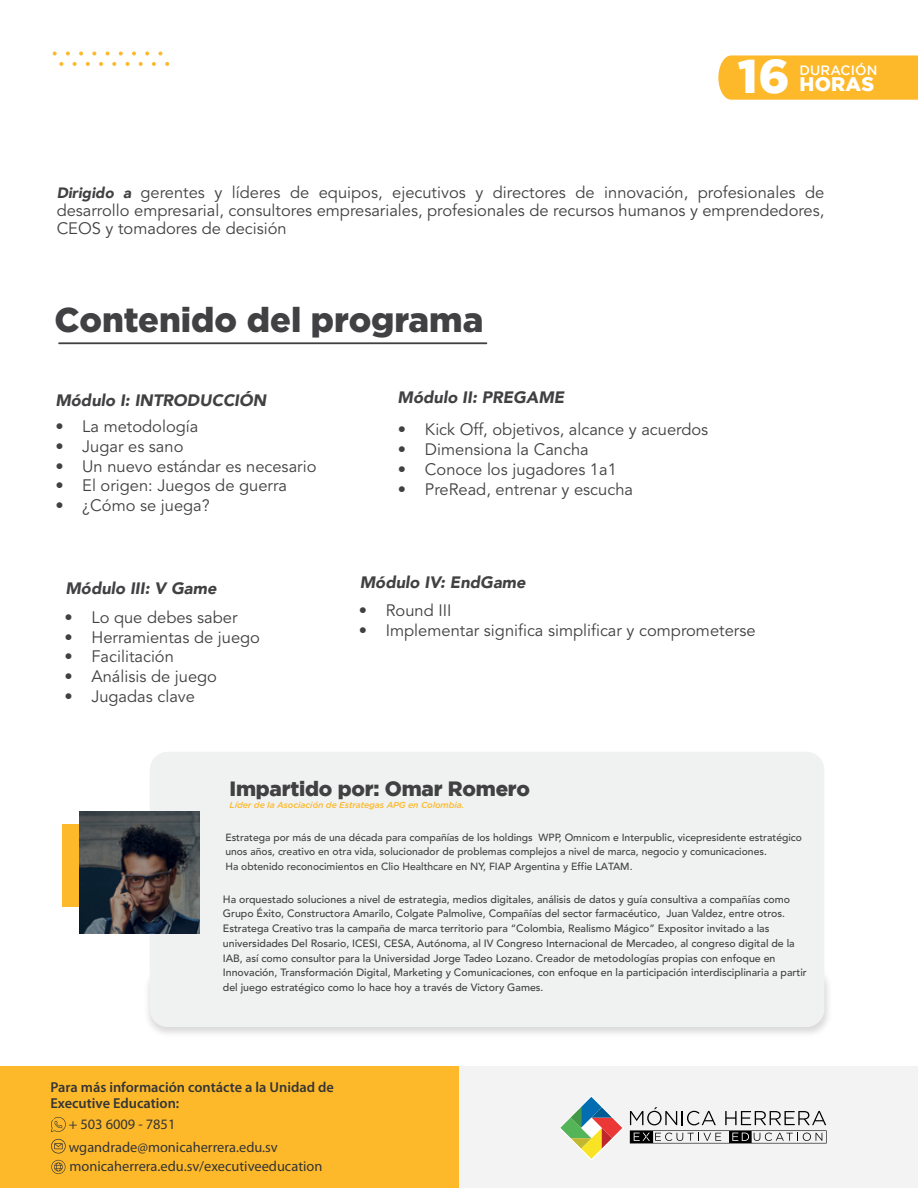
<style>
.page{position:relative;width:918px;height:1188px;background:#fff}
.page>*{position:absolute;margin:0;border:0;box-sizing:border-box;transform-origin:0 0}
.t1{font:900 47.4px "Gotham";color:#fff}
.t2{font:900 34.5px "Gotham";color:#414042}
.t3{font:900 20.7px "Gotham";letter-spacing:-.01em;color:#414042}
.t4{font:900 19.65px "Gotham";letter-spacing:.01em;color:#fff}
.t5{font:16.5px/18px "Avenir";color:#414042;text-align:justify}
.t6{font:italic 900 16.5px "Avenir";color:#414042}
.t7{font:14.4px/23.1px "Myriad Pro";color:#353535}
.t8{font:600 14.4px/15.5px "Myriad Pro";color:#353535}
.t9{font:500 13.5px "Gotham";letter-spacing:.01em;color:#fff}
.t10{font:500 10.65px/14.7px "Avenir";color:#414042}
.t11{font:500 10.35px/14.4px "Avenir";color:#414042}
.t12{font:italic 500 8.7px "Gotham Rounded";letter-spacing:-.01em;color:#fdb92a}
.s1{font-weight:900;font-style:italic;font-size:15px}
</style>
<div class="page">
<div style="left:0;top:1066px;width:918px;height:122px;background:#f3f3f3"></div>
<svg style="left:630px;top:1107px;width:197px;height:36px"></svg>
<svg style="left:560px;top:1097px;width:63px;height:63px"></svg>
<svg style="left:165px;top:62px;width:4px;height:4px"></svg>
<svg style="left:152px;top:62px;width:4px;height:4px"></svg>
<svg style="left:139px;top:62px;width:4px;height:4px"></svg>
<svg style="left:125px;top:62px;width:4px;height:4px"></svg>
<svg style="left:112px;top:62px;width:4px;height:4px"></svg>
<svg style="left:99px;top:62px;width:4px;height:4px"></svg>
<svg style="left:86px;top:62px;width:4px;height:4px"></svg>
<svg style="left:73px;top:62px;width:4px;height:4px"></svg>
<svg style="left:59px;top:62px;width:4px;height:4px"></svg>
<svg style="left:158px;top:51px;width:4px;height:4px"></svg>
<svg style="left:145px;top:51px;width:4px;height:4px"></svg>
<svg style="left:132px;top:51px;width:4px;height:4px"></svg>
<svg style="left:119px;top:51px;width:4px;height:4px"></svg>
<svg style="left:106px;top:51px;width:4px;height:4px"></svg>
<svg style="left:92px;top:51px;width:4px;height:4px"></svg>
<svg style="left:79px;top:51px;width:4px;height:4px"></svg>
<svg style="left:66px;top:51px;width:4px;height:4px"></svg>
<svg style="left:53px;top:51px;width:4px;height:4px"></svg>
<div style="left:0;top:1066px;width:459px;height:122px;background:#fdb92a"></div>
<svg style="left:51px;top:1160px;width:15px;height:14px"></svg>
<svg style="left:51px;top:1117px;width:15px;height:15px"></svg>
<svg style="left:51px;top:1139px;width:15px;height:15px"></svg>
<hr style="left:58px;top:342px;width:429px;height:2px;background:#414042">
<div style="left:718px;top:55px;width:200px;height:45px;background:#fdb92a"></div>
<div style="left:63px;top:824px;width:20px;height:83px;background:#fdb92a"></div>
<img style="left:96px;top:933px;width:733px;height:101px">
<div style="left:150px;top:752px;width:674px;height:275px;background:#f0f1f1;border-radius:18px"></div>
<svg style="left:79px;top:811px;width:121px;height:122px;background:#3e4044"></svg>
<h1 class="t1" style="left:738px;top:49px;width:53px">16</h1>
<p class="t9" style="left:799px;top:62px;width:80px">DURACIÓN</p>
<h3 class="t4" style="left:800px;top:73px;width:76px">HORAS</h3>
<p class="t5" style="left:57px;top:183px;width:769px"><span class="s1">Dirigido a</span> gerentes y líderes de equipos, ejecutivos y directores de innovación, profesionales de desarrollo empresarial, consultores empresariales, profesionales de recursos humanos y emprendedores, CEOS y tomadores de decisión</p>
<h2 class="t2" style="left:55px;top:299px;width:430px">Contenido del programa</h2>
<h3 class="t6" style="left:55px;top:386px;width:213px">Módulo I: INTRODUCCIÓN</h3>
<h3 class="t5" style="left:55px;top:418px;width:145px">• La metodología</h3>
<h3 class="t5" style="left:55px;top:438px;width:130px">• Jugar es sano</h3>
<h3 class="t5" style="left:55px;top:458px;width:263px">• Un nuevo estándar es necesario</h3>
<h3 class="t5" style="left:55px;top:477px;width:233px">• El origen: Juegos de guerra</h3>
<h3 class="t5" style="left:55px;top:497px;width:156px">• ¿Cómo se juega?</h3>
<h3 class="t6" style="left:65px;top:575px;width:153px">Módulo III: V Game</h3>
<h3 class="t5" style="left:64px;top:609px;width:175px">• Lo que debes saber</h3>
<h3 class="t5" style="left:64px;top:629px;width:197px">• Herramientas de juego</h3>
<h3 class="t5" style="left:64px;top:648px;width:111px">• Facilitación</h3>
<h3 class="t5" style="left:64px;top:668px;width:154px">• Análisis de juego</h3>
<h3 class="t5" style="left:64px;top:688px;width:132px">• Jugadas clave</h3>
<h3 class="t6" style="left:398px;top:383px;width:168px">Módulo II: PREGAME</h3>
<h3 class="t5" style="left:398px;top:421px;width:312px">• Kick Off, objetivos, alcance y acuerdos</h3>
<h3 class="t5" style="left:398px;top:441px;width:192px">• Dimensiona la Cancha</h3>
<h3 class="t5" style="left:398px;top:461px;width:220px">• Conoce los jugadores 1a1</h3>
<h3 class="t5" style="left:398px;top:480px;width:237px">• PreRead, entrenar y escucha</h3>
<h3 class="t6" style="left:360px;top:568px;width:168px">Módulo IV: EndGame</h3>
<h3 class="t5" style="left:359px;top:602px;width:94px">• Round III</h3>
<h3 class="t5" style="left:359px;top:622px;width:398px">• Implementar significa simplificar y comprometerse</h3>
<h3 class="t3" style="left:230px;top:777px;width:302px">Impartido por: Omar Romero</h3>
<p class="t12" style="left:230px;top:799px;width:236px">Líder de la Asociación de Estrategas APG en Colombia.</p>
<p class="t11" style="left:225px;top:831px;width:578px">Estratega por más de una década para compañías de los holdings WPP, Omnicom e Interpublic, vicepresidente estratégico unos años, creativo en otra vida, solucionador de problemas complejos a nivel de marca, negocio y comunicaciones.<br>Ha obtenido reconocimientos en Clio Healthcare en NY, FIAP Argentina y Effie LATAM.</p>
<p class="t10" style="left:223px;top:892px;width:585px">Ha orquestado soluciones a nivel de estrategia, medios digitales, análisis de datos y guía consultiva a compañías como Grupo Éxito, Constructora Amarilo, Colgate Palmolive, Compañías del sector farmacéutico, Juan Valdez, entre otros.<br>Estratega Creativo tras la campaña de marca territorio para “Colombia, Realismo Mágico” Expositor invitado a las universidades Del Rosario, ICESI, CESA, Autónoma, al IV Congreso Internacional de Mercadeo, al congreso digital de la IAB, así como consultor para la Universidad Jorge Tadeo Lozano. Creador de metodologías propias con enfoque en Innovación, Transformación Digital, Marketing y Comunicaciones, con enfoque en la participación interdisciplinaria a partir del juego estratégico como lo hace hoy a través de Victory Games.</p>
<h3 class="t8" style="left:50px;top:1079px;width:285px">Para más información contácte a la Unidad de<br>Executive Education:</h3>
<h3 class="t7" style="left:69px;top:1112px;width:211px">+ 503 6009 - 7851 wgandrade@monicaherrera.edu.sv</h3>
<h3 class="t7" style="left:69px;top:1154px;width:254px">monicaherrera.edu.sv/executiveeducation</h3>
</div>
